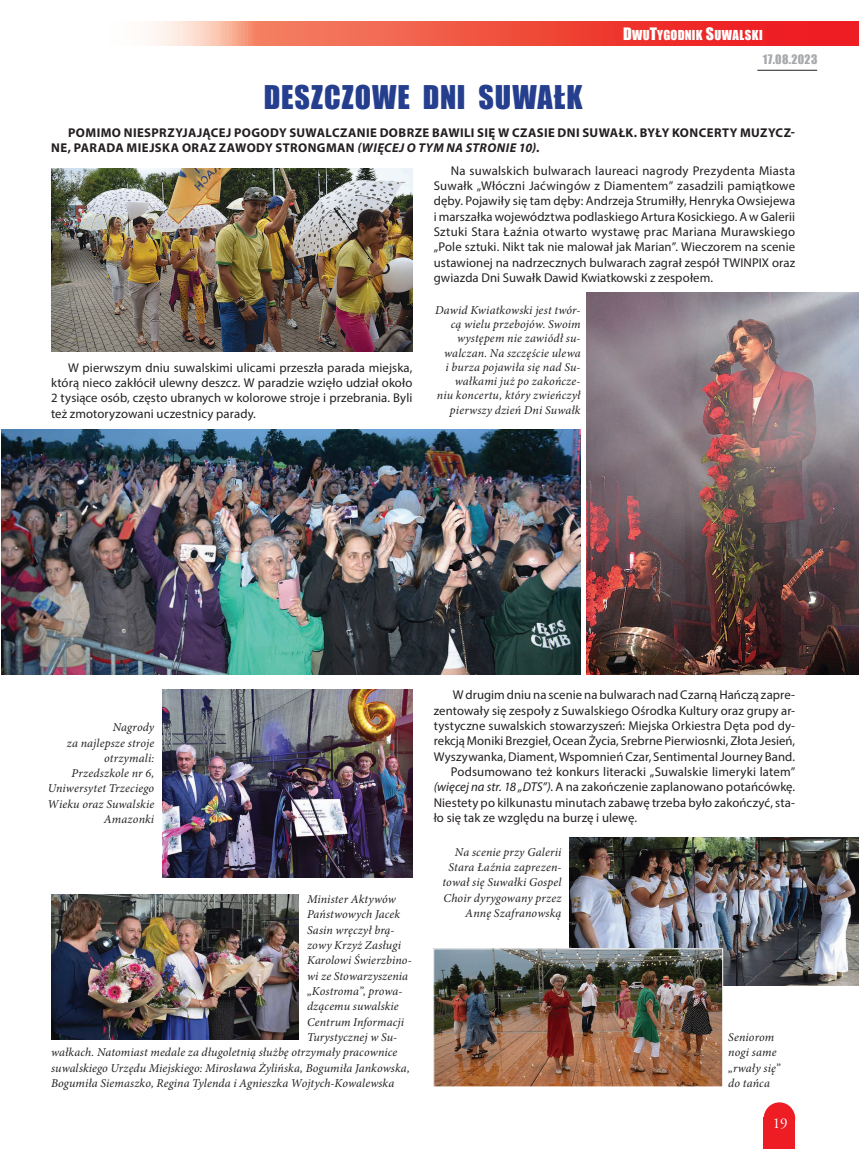
<style>
.page{position:relative;width:859px;height:1149px;background:#fff}
.page>*{position:absolute;margin:0;border:0;box-sizing:border-box;transform-origin:0 0}
.t1{font:30px "Impact";letter-spacing:.035em;color:#253f8e}
.t2{font:15px "Adobe Garamond Pro";color:#fff}
.t3{font:12.75px/15.3px "Myriad Pro";letter-spacing:.005em;color:#231f20;text-align:justify}
.t4{font:700 12.75px/15.3px "Myriad Pro";letter-spacing:.035em;color:#231f20}
.t5{font:12.6px "Impact";letter-spacing:.025em;color:#fff}
.t6{font:italic 12px/15.3px "Minion Pro";letter-spacing:.01em;color:#231f20;text-align:right}
.t7{font:12px "Impact";letter-spacing:.03em;color:#a8a9ad}
.s1{font-size:15.75px}
.s2{font-style:italic}
</style>
<div class="page">
<hr style="left:757px;top:70px;width:60px;height:1px;background:#231f20">
<div style="left:764px;top:1101px;width:31px;height:33px;background:#ee1d23;border-radius:50%"></div>
<div style="left:764px;top:1117px;width:31px;height:31px;background:#ee1d23"></div>
<svg style="left:151px;top:21px;width:708px;height:25px;background:#f15b4e"></svg>
<img style="left:51px;top:168px;width:361px;height:183px">
<img style="left:163px;top:689px;width:249px;height:188px">
<img style="left:51px;top:894px;width:247px;height:144px">
<img style="left:1px;top:429px;width:580px;height:245px">
<img style="left:587px;top:292px;width:271px;height:382px">
<img style="left:569px;top:837px;width:290px;height:147px">
<img style="left:435px;top:950px;width:286px;height:134px">
<div style="left:433px;top:948px;width:290px;height:138px;border:1px solid #fff"></div>
<p class="t5" style="left:657px;top:26px;width:85px">YGODDNIKNIK<span class="s1">SS</span>UWAL</p>
<p class="t5" style="left:620px;top:26px;width:56px"><span class="s1">DD</span>W UW U<span class="s1">TT</span>Y G O</p>
<p class="t5" style="left:714px;top:26px;width:50px">UWALSSKIKI</p>
<h1 class="t1" style="left:264px;top:74px;width:320px">DESZCZOWE DNI SUWAŁK</h1>
<p class="t7" style="left:763px;top:50px;width:56px">17.08.2023</p>
<p class="t4" style="left:51px;top:124px;width:745px;text-indent:17px">POMIMO NIESPRZYJAJĄCEJ POGODY SUWALCZANIE DOBRZE BAWILI SIĘ W CZASIE DNI SUWAŁK. BYŁY KONCERTY MUZYCZ-<br>NE, PARADA MIEJSKA ORAZ ZAWODY STRONGMAN <span class="s2">(WIĘCEJ O TYM NA STRONIE 10)</span>.</p>
<p class="t3" style="left:51px;top:359px;width:363px;text-indent:17px">W pierwszym dniu suwalskimi ulicami przeszła parada miejska, którą nieco zakłócił ulewny deszcz. W paradzie wzięło udział około 2 tysiące osób, często ubranych w kolorowe stroje i przebrania. Byli też zmotoryzowani uczestnicy parady.</p>
<p class="t3" style="left:434px;top:162px;width:363px;text-indent:17px">Na suwalskich bulwarach laureaci nagrody Prezydenta Miasta Suwałk „Włóczni Jaćwingów z Diamentem” zasadzili pamiątkowe dęby. Pojawiły się tam dęby: Andrzeja Strumiłły, Henryka Owsiejewa i marszałka województwa podlaskiego Artura Kosickiego. A w Galerii Sztuki Stara Łaźnia otwarto wystawę prac Mariana Murawskiego „Pole sztuki. Nikt tak nie malował jak Marian”. Wieczorem na scenie ustawionej na nadrzecznych bulwarach zagrał zespół TWINPIX oraz gwiazda Dni Suwałk Dawid Kwiatkowski z zespołem.</p>
<p class="t6" style="left:435px;top:303px;width:147px;line-height:14.2px">Dawid Kwiatkowski jest twór&shy;cą wielu przebojów. Swoim występem nie zawiódł su&shy;walczan. Na szczęście ulewa<br>i burza pojawiła się nad Su&shy;wałkami już po zakończe-<br>niu koncertu, który zwieńczył pierwszy dzień Dni Suwałk</p>
<p class="t6" style="left:48px;top:719px;width:108px">Nagrody<br>za najlepsze stroje otrzymali:<br>Przedszkole nr 6,<br>Uniwersytet Trzeciego<br>Wieku oraz Suwalskie<br>Amazonki</p>
<p class="t6" style="left:307px;top:891px;width:90px">Minister Aktywów</p>
<p class="t6" style="left:307px;top:906px;width:95px">Państwowych Jacek</p>
<p class="t6" style="left:307px;top:922px;width:89px">Sasin wręczył brą-</p>
<p class="t6" style="left:307px;top:937px;width:95px">zowy Krzyż Zasługi</p>
<p class="t6" style="left:307px;top:952px;width:106px">Karolowi Świerzbino-</p>
<p class="t6" style="left:307px;top:967px;width:103px">wi ze Stowarzyszenia</p>
<p class="t6" style="left:307px;top:983px;width:97px">„Kostroma”, prowa-</p>
<p class="t6" style="left:307px;top:998px;width:93px">dzącemu suwalskie</p>
<p class="t6" style="left:307px;top:1013px;width:99px">Centrum Informacji</p>
<p class="t6" style="left:307px;top:1029px;width:92px">Turystycznej w Su-</p>
<p class="t6" style="left:51px;top:1044px;width:348px">wałkach. Natomiast medale za długoletnią służbę otrzymały pracownice</p>
<p class="t6" style="left:51px;top:1059px;width:360px">suwalskiego Urzędu Miejskiego: Mirosława Żylińska, Bogumiła Jankowska,</p>
<p class="t6" style="left:51px;top:1075px;width:345px">Bogumiła Siemaszko, Regina Tylenda i Agnieszka Wojtych-Kowalewska</p>
<p class="t3" style="left:453px;top:687px;width:344px">W drugim dniu na scenie na bulwarach nad Czarną Hańczą zapre-</p>
<p class="t3" style="left:434px;top:702px;width:363px">zentowały się zespoły z Suwalskiego Ośrodka Kultury oraz grupy ar-</p>
<p class="t3" style="left:434px;top:717px;width:363px">tystyczne suwalskich stowarzyszeń: Miejska Orkiestra Dęta pod dy-</p>
<p class="t3" style="left:434px;top:733px;width:363px">rekcją Moniki Brezgieł, Ocean Życia, Srebrne Pierwiosnki, Złota Jesień,</p>
<p class="t3" style="left:434px;top:748px;width:363px">Wyszywanka, Diament, Wspomnień Czar, Sentimental Journey Band.</p>
<p class="t3" style="left:451px;top:763px;width:346px">Podsumowano też konkurs literacki „Suwalskie limeryki latem”</p>
<p class="t3" style="left:434px;top:778px;width:363px"><span class="s2">(więcej na str. 18 „DTS”)</span>. A na zakończenie zaplanowano potańcówkę.</p>
<p class="t3" style="left:434px;top:794px;width:363px">Niestety po kilkunastu minutach zabawę trzeba było zakończyć, sta-</p>
<p class="t3" style="left:434px;top:809px;width:205px">ło się tak ze względu na burzę i ulewę.</p>
<p class="t6" style="left:442px;top:844px;width:121px">Na scenie przy Galerii<br>Stara Łaźnia zaprezen&shy;tował się Suwałki Gospel<br>Choir dyrygowany przez<br>Annę Szafranowską</p>
<p class="t6" style="left:728px;top:1029px;width:53px;text-align:left">Seniorom nogi same „rwały się” do tańca</p>
<p class="t2" style="left:773px;top:1114px;width:16px">19</p>
</div>
